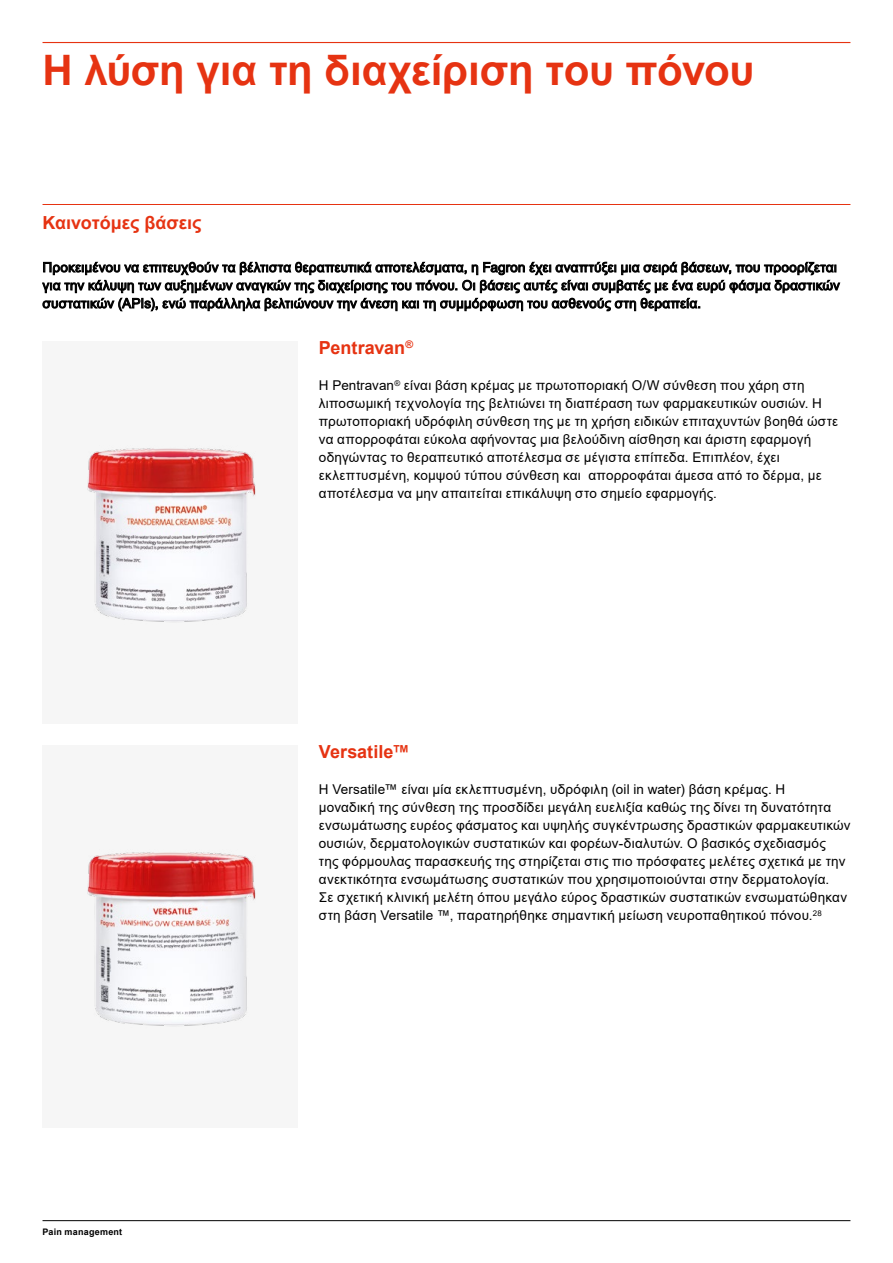
<style>
.page{position:relative;width:893px;height:1263px;background:#fff}
.page>*{position:absolute;margin:0;border:0;box-sizing:border-box;transform-origin:0 0}
.t1{font:700 42px "Arial";letter-spacing:-.005em;color:#e63312}
.t2{font:700 18px "Arial";color:#e63312}
.t3{font:13.5px/18px "Arial";letter-spacing:.015em;color:#000}
.t4{font:700 9px "Arial";letter-spacing:.025em;color:#000}
</style>
<div class="page">
<hr style="left:43px;top:42px;width:807px;height:1px;background:#e63312">
<hr style="left:43px;top:204px;width:807px;height:1px;background:#e63312">
<hr style="left:43px;top:1220px;width:807px;height:1px;background:#000">
<div style="left:43px;top:341px;width:255px;height:383px;background:#f6f6f6"></div>
<img style="left:87px;top:448px;width:169px;height:174px">
<div style="left:43px;top:745px;width:255px;height:383px;background:#f6f6f6"></div>
<img style="left:87px;top:852px;width:169px;height:174px">
<svg style="left:42px;top:261px;width:798px;height:51px"></svg>
<h1 class="t1" style="left:43px;top:40px;width:713px">Η λύση για τη διαχείριση του πόνου</h1>
<h2 class="t2" style="left:43px;top:210px;width:161px">Καινοτόμες βάσεις</h2>
<p class="t3" style="left:43px;top:258px;width:799px">Προκειμένου να επιτευχθούν τα βέλτιστα θεραπευτικά αποτελέσματα, η Fagron έχει αναπτύξει μια σειρά βάσεων, που προορίζεται για την κάλυψη των αυξημένων αναγκών της διαχείρισης του πόνου. Οι βάσεις αυτές είναι συμβατές με ένα ευρύ φάσμα δραστικών συστατικών (APIs), ενώ παράλληλα βελτιώνουν την άνεση και τη συμμόρφωση του ασθενούς στη θεραπεία.</p>
<h2 class="t2" style="left:319px;top:335px;width:96px">Pentravan<sup>®</sup></h2>
<p class="t3" style="left:319px;top:376px;width:521px">Η Pentravan<sup>®</sup> είναι βάση κρέμας με πρωτοποριακή O/W σύνθεση που χάρη στη λιποσωμική τεχνολογία της βελτιώνει τη διαπέραση των φαρμακευτικών ουσιών. Η πρωτοποριακή υδρόφιλη σύνθεση της με τη χρήση ειδικών επιταχυντών βοηθά ώστε να απορροφάται εύκολα αφήνοντας μια βελούδινη αίσθηση και άριστη εφαρμογή οδηγώντας το θεραπευτικό αποτέλεσμα σε μέγιστα επίπεδα. Επιπλέον, έχει εκλεπτυσμένη, κομψού τύπου σύνθεση και απορροφάται άμεσα από το δέρμα, με αποτέλεσμα να μην απαιτείται επικάλυψη στο σημείο εφαρμογής.</p>
<p class="t4" style="left:43px;top:1225px;width:81px">Pain management</p>
<h2 class="t2" style="left:319px;top:739px;width:92px">Versatile™</h2>
<p class="t3" style="left:319px;top:780px;width:533px">H Versatile™ είναι μία εκλεπτυσμένη, υδρόφιλη (oil in water) βάση κρέμας. Η<br>μοναδική της σύνθεση της προσδίδει μεγάλη ευελιξία καθώς της δίνει τη δυνατότητα ενσωμάτωσης ευρέος φάσματος και υψηλής συγκέντρωσης δραστικών φαρμακευτικών ουσιών, δερματολογικών συστατικών και φορέων-διαλυτών. Ο βασικός σχεδιασμός<br>της φόρμουλας παρασκευής της στηρίζεται στις πιο πρόσφατες μελέτες σχετικά με την ανεκτικότητα ενσωμάτωσης συστατικών που χρησιμοποιούνται στην δερματολογία.<br>Σε σχετική κλινική μελέτη όπου μεγάλο εύρος δραστικών συστατικών ενσωματώθηκαν στη βάση Versatile ™, παρατηρήθηκε σημαντική μείωση νευροπαθητικού πόνου.<sup>28</sup></p>
</div>
